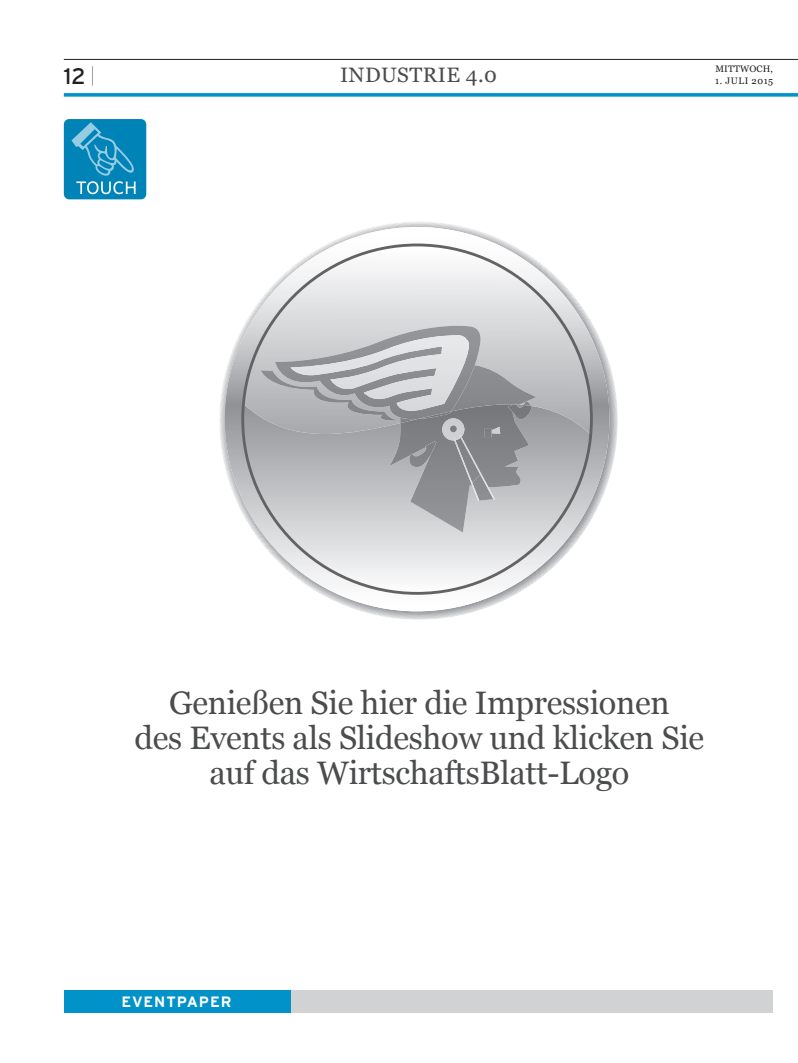
<style>
.page{position:relative;width:798px;height:1063px;background:#fff}
.page>*{position:absolute;margin:0;border:0;box-sizing:border-box;transform-origin:0 0}
.t1{font:32.5px/35px "Georgia";letter-spacing:-.01em;color:#4b4c4d;text-align:center}
.t2{font:22.5px "Interstate";color:#231f20}
.t3{font:20.88px "Georgia";color:#4b4c4d}
.t4{font:700 15px "Interstate";letter-spacing:.06em;color:#fff}
.t5{font:9.38px "Georgia";letter-spacing:.02em;color:#231f20}
.s1{font-weight:300;font-size:19.75px}
</style>
<div class="page">
<hr style="left:64px;top:59px;width:733px;height:1px;background:#231f20">
<svg style="left:64px;top:93px;width:733px;height:4px;background:#1d9ece"></svg>
<div style="left:64px;top:119px;width:82px;height:80px;background:#0083b6;border-radius:5px"></div>
<svg style="left:71px;top:122px;width:64px;height:72px"></svg>
<div style="left:238px;top:991px;width:534px;height:22px;background:#d1d2d4"></div>
<div style="left:64px;top:991px;width:227px;height:22px;background:#0092c8"></div>
<svg style="left:220px;top:222px;width:397px;height:398px"></svg>
<svg style="left:225px;top:227px;width:384px;height:384px"></svg>
<svg style="left:241px;top:244px;width:351px;height:351px"></svg>
<svg style="left:261px;top:326px;width:275px;height:206px;background:#b1b2b5"></svg>
<p class="t5" style="left:715px;top:63px;width:59px">mittwoch,</p>
<p class="t2" style="left:64px;top:64px;width:31px">12 <span class="s1">|</span></p>
<p class="t5" style="left:714px;top:76px;width:59px">1. juli 2015</p>
<p class="t3" style="left:340px;top:63px;width:55px">INDUSTRI</p>
<p class="t3" style="left:446px;top:63px;width:52px">E 4.0</p>
<p class="t1" style="left:134px;top:685px;width:571px">Genießen Sie hier die Impressionen<br>des Events als Slideshow und klicken Sie auf das WirtschaftsBlatt-Logo</p>
<p class="t4" style="left:121px;top:993px;width:111px">EVENTPAPER</p>
</div>
